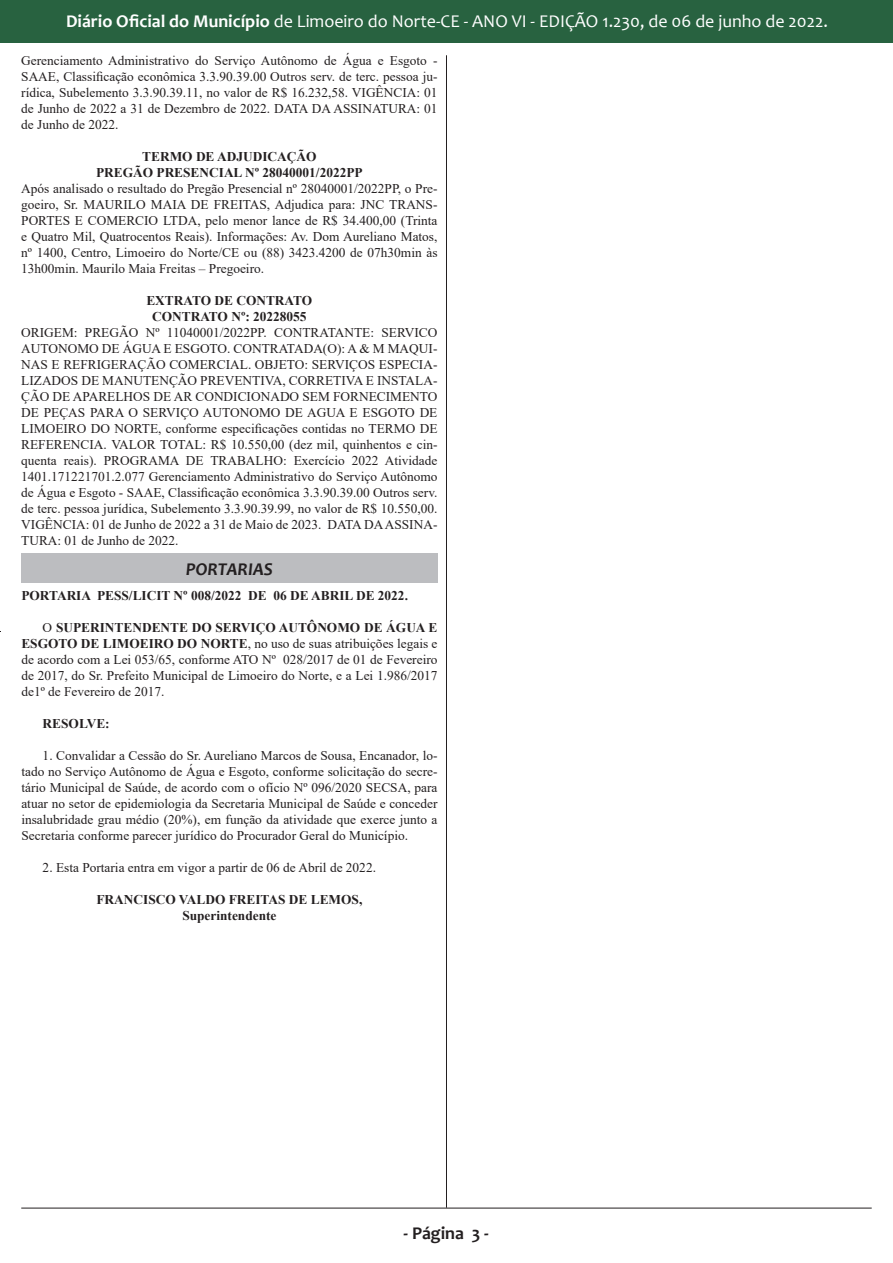
<style>
.page{position:relative;width:893px;height:1263px;background:#fff}
.page>*{position:absolute;margin:0;border:0;box-sizing:border-box;transform-origin:0 0}
.t1{font:18px "Candara";color:#fff}
.t2{font:700 18px "Candara";color:#231f20}
.t3{font:italic 700 18px "Candara";color:#231f20}
.t4{font:13.35px/16px "Times New Roman";color:#231f20;text-align:justify}
.t5{font:700 13.35px "Times New Roman";color:#231f20}
.s1{font-weight:700}
</style>
<div class="page">
<div style="left:0;top:0;width:892px;height:42px;background:#286240"></div>
<hr style="left:446px;top:55px;width:1px;height:1153px;background:#231f20">
<hr style="left:21px;top:1208px;width:851px;height:1px;background:#231f20">
<div style="left:21px;top:554px;width:416px;height:29px;background:#bcbdc0"></div>
<h1 class="t1" style="left:66px;top:10px;width:763px"><span class="s1">Diário Oficial do Município</span> de Limoeiro do Norte-CE - ANO VI - EDIÇÃO 1.230, de 06 de junho de 2022.</h1>
<p class="t4" style="left:21px;top:52px;width:418px">Gerenciamento Administrativo do Serviço Autônomo de Água e Esgoto - SAAE, Classificação econômica 3.3.90.39.00 Outros serv. de terc. pessoa ju&shy;rídica, Subelemento 3.3.90.39.11, no valor de R$ 16.232,58. VIGÊNCIA: 01 de Junho de 2022 a 31 de Dezembro de 2022. DATA DA ASSINATURA: 01 de Junho de 2022.</p>
<p class="t5" style="left:142px;top:147px;width:176px">TERMO DE ADJUDICAÇÃO</p>
<p class="t5" style="left:96px;top:163px;width:268px">PREGÃO PRESENCIAL Nº 28040001/2022PP</p>
<p class="t4" style="left:21px;top:180px;width:418px">Após analisado o resultado do Pregão Presencial nº 28040001/2022PP, o Pre&shy;goeiro, Sr. MAURILO MAIA DE FREITAS, Adjudica para: JNC TRANS-PORTES E COMERCIO LTDA, pelo menor lance de R$ 34.400,00 (Trinta e Quatro Mil, Quatrocentos Reais). Informações: Av. Dom Aureliano Matos, nº 1400, Centro, Limoeiro do Norte/CE ou (88) 3423.4200 de 07h30min às 13h00min. Maurilo Maia Freitas – Pregoeiro.</p>
<p class="t5" style="left:146px;top:291px;width:167px">EXTRATO DE CONTRATO</p>
<p class="t5" style="left:152px;top:307px;width:156px">CONTRATO Nº: 20228055</p>
<p class="t4" style="left:21px;top:324px;width:418px">ORIGEM: PREGÃO Nº 11040001/2022PP. CONTRATANTE: SERVICO AUTONOMO DE ÁGUA E ESGOTO. CONTRATADA(O): A &amp; M MAQUI-NAS E REFRIGERAÇÃO COMERCIAL. OBJETO: SERVIÇOS ESPECIA-LIZADOS DE MANUTENÇÃO PREVENTIVA, CORRETIVA E INSTALA-ÇÃO DE APARELHOS DE AR CONDICIONADO SEM FORNECIMENTO DE PEÇAS PARA O SERVIÇO AUTONOMO DE AGUA E ESGOTO DE LIMOEIRO DO NORTE, conforme especificações contidas no TERMO DE REFERENCIA. VALOR TOTAL: R$ 10.550,00 (dez mil, quinhentos e cin&shy;quenta reais). PROGRAMA DE TRABALHO: Exercício 2022 Atividade 1401.171221701.2.077 Gerenciamento Administrativo do Serviço Autônomo de Água e Esgoto - SAAE, Classificação econômica 3.3.90.39.00 Outros serv. de terc. pessoa jurídica, Subelemento 3.3.90.39.99, no valor de R$ 10.550,00.<br>VIGÊNCIA: 01 de Junho de 2022 a 31 de Maio de 2023. DATA DA ASSINA-TURA: 01 de Junho de 2022.</p>
<p class="t3" style="left:186px;top:557px;width:89px">PORTARIAS</p>
<p class="t5" style="left:21px;top:586px;width:388px">PORTARIA PESS/LICIT Nº 008/2022 DE 06 DE ABRIL DE 2022.</p>
<p class="t4" style="left:21px;top:619px;width:418px;text-indent:21px">O <span class="s1">SUPERINTENDENTE DO SERVIÇO AUTÔNOMO DE ÁGUA E ESGOTO DE LIMOEIRO DO NORTE</span>, no uso de suas atribuições legais e de acordo com a Lei 053/65, conforme ATO Nº 028/2017 de 01 de Fevereiro de 2017, do Sr. Prefeito Municipal de Limoeiro do Norte, e a Lei 1.986/2017 de1º de Fevereiro de 2017.</p>
<p class="t5" style="left:43px;top:714px;width:69px">RESOLVE:</p>
<p class="t4" style="left:21px;top:747px;width:418px;text-indent:21px">1. Convalidar a Cessão do Sr. Aureliano Marcos de Sousa, Encanador, lo&shy;tado no Serviço Autônomo de Água e Esgoto, conforme solicitação do secre&shy;tário Municipal de Saúde, de acordo com o ofício Nº 096/2020 SECSA, para atuar no setor de epidemiologia da Secretaria Municipal de Saúde e conceder insalubridade grau médio (20%), em função da atividade que exerce junto a Secretaria conforme parecer jurídico do Procurador Geral do Município.</p>
<p class="t4" style="left:43px;top:859px;width:335px">2. Esta Portaria entra em vigor a partir de 06 de Abril de 2022.</p>
<p class="t5" style="left:96px;top:890px;width:267px">FRANCISCO VALDO FREITAS DE LEMOS,</p>
<p class="t5" style="left:182px;top:906px;width:96px">Superintendente</p>
<h1 class="t2" style="left:404px;top:1222px;width:87px">- Página 3 -</h1>
</div>
